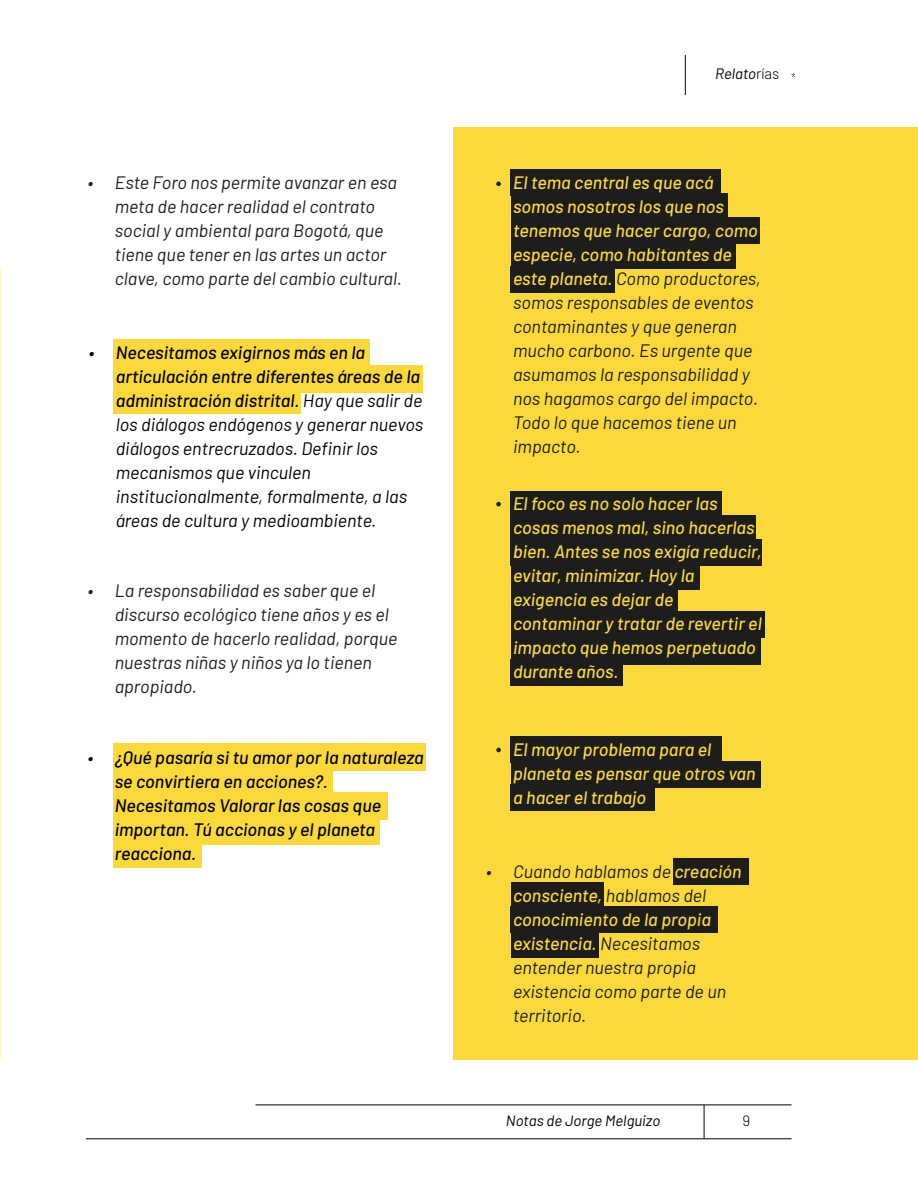
<style>
.page{position:relative;width:918px;height:1188px;background:#fff}
.page>*{position:absolute;margin:0;border:0;box-sizing:border-box;transform-origin:0 0}
.t1{font:italic 18px/24px "Barlow";color:#1d1d1b}
.t2{font:italic 18px/24px "Barlow";color:#000}
.t3{font:italic 500 18px/24px "Barlow";color:#fbd93b}
.t4{font:italic 500 18px/24px "Barlow";color:#000}
.t5{font:italic 15px "Barlow";color:#000}
.t6{font:300 15px "Barlow";color:#000}
.s1{font-weight:500}
.s2{font-weight:300;font-style:normal}
.s3{font-weight:500;color:#fbd93b}
</style>
<div class="page">
<div style="left:454px;top:128px;width:464px;height:932px;background:#fbd93b"></div>
<hr style="left:256px;top:1105px;width:536px;height:1px;background:#000209">
<hr style="left:86px;top:1139px;width:706px;height:1px;background:#000209">
<hr style="left:704px;top:1105px;width:1px;height:34px;background:#000209">
<hr style="left:685px;top:55px;width:1px;height:40px;background:#000209">
<div style="left:113px;top:339px;width:257px;height:27px;background:#fbd93b"></div>
<div style="left:113px;top:365px;width:310px;height:28px;background:#fbd93b"></div>
<div style="left:113px;top:743px;width:313px;height:28px;background:#fbd93b"></div>
<div style="left:113px;top:768px;width:220px;height:28px;background:#fbd93b"></div>
<div style="left:113px;top:792px;width:275px;height:28px;background:#fbd93b"></div>
<div style="left:113px;top:817px;width:267px;height:28px;background:#fbd93b"></div>
<div style="left:113px;top:840px;width:89px;height:28px;background:#fbd93b"></div>
<div style="left:113px;top:391px;width:188px;height:23px;background:#fbd93b"></div>
<div style="left:511px;top:491px;width:211px;height:26px;background:#1d1d1b"></div>
<div style="left:511px;top:515px;width:245px;height:27px;background:#1d1d1b"></div>
<div style="left:511px;top:539px;width:251px;height:26px;background:#1d1d1b"></div>
<div style="left:511px;top:564px;width:188px;height:26px;background:#1d1d1b"></div>
<div style="left:511px;top:587px;width:166px;height:27px;background:#1d1d1b"></div>
<div style="left:511px;top:611px;width:254px;height:27px;background:#1d1d1b"></div>
<div style="left:511px;top:638px;width:249px;height:26px;background:#1d1d1b"></div>
<div style="left:511px;top:659px;width:112px;height:27px;background:#1d1d1b"></div>
<div style="left:511px;top:169px;width:210px;height:27px;background:#1d1d1b"></div>
<div style="left:511px;top:193px;width:216px;height:27px;background:#1d1d1b"></div>
<div style="left:511px;top:218px;width:248px;height:26px;background:#1d1d1b"></div>
<div style="left:511px;top:242px;width:224px;height:26px;background:#1d1d1b"></div>
<div style="left:511px;top:266px;width:104px;height:27px;background:#1d1d1b"></div>
<svg style="left:496px;top:181px;width:5px;height:5px"></svg>
<div style="left:674px;top:858px;width:75px;height:27px;background:#1d1d1b"></div>
<div style="left:511px;top:882px;width:93px;height:27px;background:#1d1d1b"></div>
<div style="left:511px;top:907px;width:207px;height:26px;background:#1d1d1b"></div>
<div style="left:511px;top:931px;width:87px;height:26px;background:#1d1d1b"></div>
<svg style="left:496px;top:502px;width:5px;height:4px"></svg>
<div style="left:511px;top:737px;width:211px;height:26px;background:#1d1d1b"></div>
<div style="left:511px;top:761px;width:249px;height:27px;background:#1d1d1b"></div>
<div style="left:511px;top:785px;width:144px;height:26px;background:#1d1d1b"></div>
<svg style="left:496px;top:748px;width:5px;height:4px"></svg>
<p class="t1" style="left:115px;top:169px;width:289px;text-indent:-27px">• Este Foro nos permite avanzar en esa meta de hacer realidad el contrato social y ambiental para Bogotá, que tiene que tener en las artes un actor clave, como parte del cambio cultural.</p>
<p class="t2" style="left:116px;top:339px;width:309px;text-indent:-27px"><span class="s1">• Necesitamos exigirnos más en la articulación entre diferentes áreas de la administración distrital.</span> Hay que salir de los diálogos endógenos y generar nuevos diálogos entrecruzados. Definir los mecanismos que vinculen institucionalmente, formalmente, a las áreas de cultura y medioambiente.</p>
<p class="t1" style="left:115px;top:577px;width:284px;text-indent:-27px">• La responsabilidad es saber que el discurso ecológico tiene años y es el momento de hacerlo realidad, porque nuestras niñas y niños ya lo tienen apropiado.</p>
<p class="t4" style="left:115px;top:744px;width:311px;text-indent:-27px">• ¿Qué pasaría si tu amor por la naturaleza se convirtiera en acciones?.<br>Necesitamos Valorar las cosas que importan. Tú accionas y el planeta reacciona.</p>
<p class="t5" style="left:715px;top:63px;width:66px">Relato<span class="s2">rías</span></p>
<p class="t1" style="left:513px;top:169px;width:249px;text-indent:-27px"><span class="s3">• El tema central es que acá somos nosotros los que nos tenemos que hacer cargo, como especie, como habitantes de este planeta.</span> Como productores, somos responsables de eventos contaminantes y que generan mucho carbono. Es urgente que asumamos la responsabilidad y nos hagamos cargo del impacto.<br>Todo lo que hacemos tiene un impacto.</p>
<p class="t3" style="left:513px;top:490px;width:250px;text-indent:-27px">• El foco es no solo hacer las cosas menos mal, sino hacerlas bien. Antes se nos exigía reducir, evitar, minimizar. Hoy la exigencia es dejar de contaminar y tratar de revertir el impacto que hemos perpetuado durante años.</p>
<p class="t3" style="left:513px;top:736px;width:244px;text-indent:-27px">• El mayor problema para el planeta es pensar que otros van a hacer el trabajo</p>
<p class="t1" style="left:513px;top:858px;width:230px;text-indent:-27px">• Cuando hablamos de <span class="s3">creación consciente,</span> hablamos del <span class="s3">conocimiento de la propia existencia.</span> Necesitamos entender nuestra propia existencia como parte de un territorio.</p>
<p class="t5" style="left:506px;top:1109px;width:156px">Notas de Jorge Melguizo</p>
<p class="t6" style="left:742px;top:1110px;width:9px">9</p>
</div>
